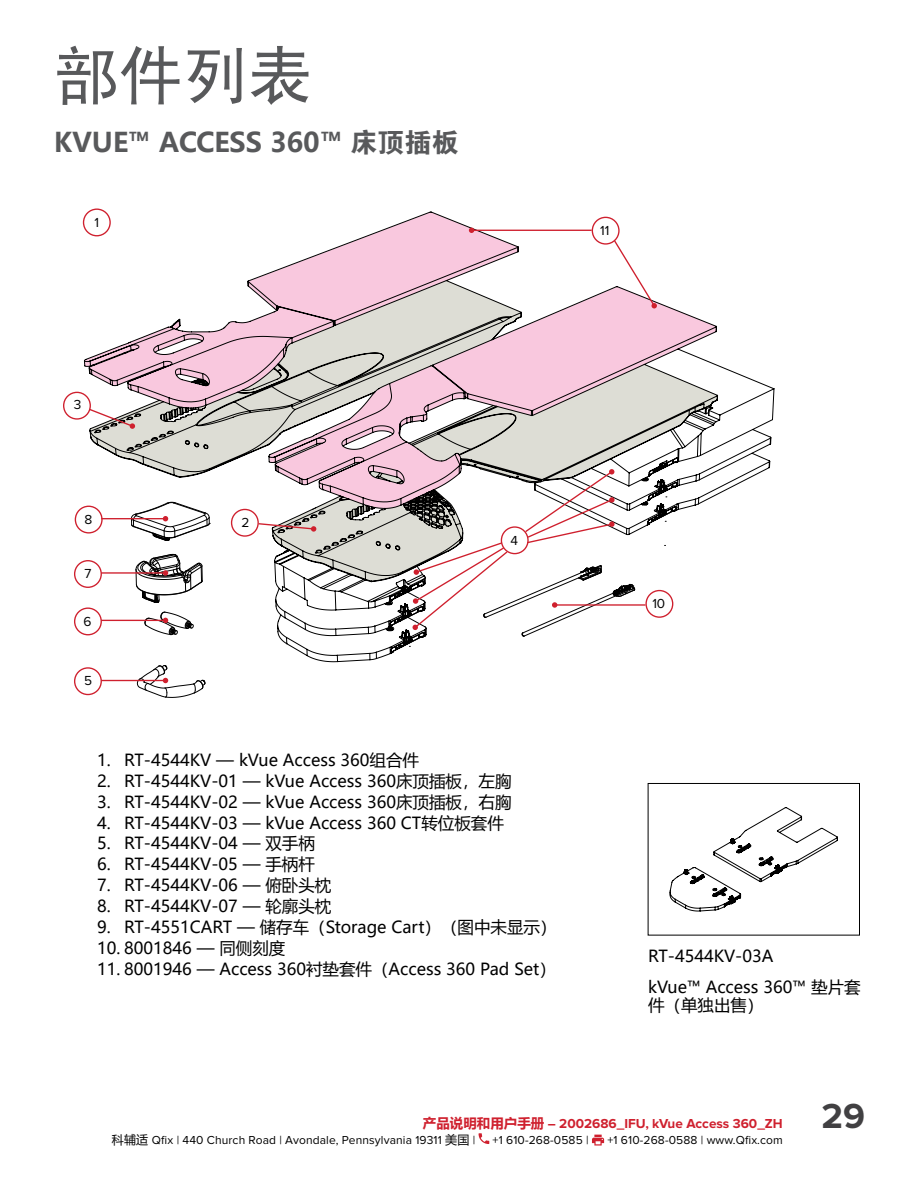
<style>
.page{position:relative;width:918px;height:1188px;background:#fff}
.page>*{position:absolute;margin:0;border:0;box-sizing:border-box;transform-origin:0 0}
.t1{font:64.5px "Sim Hei";color:#58595b}
.t2{font:700 36px "Proxima Nova";color:#414042}
.t3{font:700 27px "Microsoft Ya Hei";color:#58595b}
.t4{font:16.5px/30.8px "Microsoft Ya Hei";color:#000}
.t5{font:13.65px "Proxima Nova";color:#000}
.t6{font:700 13.5px "Proxima Nova";color:#cf202e}
.t7{font:12px "Proxima Nova";letter-spacing:.01em;color:#000}
.s1{font-family:"FZDHTJW GB1 0";font-weight:400}
.s2{font-family:"Microsoft Ya Hei"}
</style>
<div class="page">
<svg style="left:670px;top:807px;width:168px;height:104px"></svg>
<div style="left:648px;top:783px;width:212px;height:152px;border:1px solid #000"></div>
<svg style="left:84px;top:212px;width:691px;height:450px"></svg>
<div style="left:84px;top:209px;width:26px;height:27px;background:#fff;border-radius:50%"></div>
<div style="left:83px;top:208px;width:28px;height:28px;border:1px solid #cf202e;border-radius:50%"></div>
<div style="left:232px;top:509px;width:26px;height:27px;background:#fff;border-radius:50%"></div>
<div style="left:231px;top:509px;width:28px;height:28px;border:1px solid #cf202e;border-radius:50%"></div>
<div style="left:64px;top:392px;width:26px;height:27px;background:#fff;border-radius:50%"></div>
<div style="left:63px;top:392px;width:28px;height:28px;border:1px solid #cf202e;border-radius:50%"></div>
<div style="left:74px;top:667px;width:28px;height:28px;border:1px solid #cf202e;border-radius:50%"></div>
<div style="left:75px;top:608px;width:26px;height:27px;background:#fff;border-radius:50%"></div>
<div style="left:74px;top:607px;width:28px;height:28px;border:1px solid #cf202e;border-radius:50%"></div>
<div style="left:75px;top:561px;width:26px;height:26px;background:#fff;border-radius:50%"></div>
<div style="left:74px;top:560px;width:28px;height:28px;border:1px solid #cf202e;border-radius:50%"></div>
<div style="left:75px;top:506px;width:27px;height:27px;background:#fff;border-radius:50%"></div>
<div style="left:75px;top:506px;width:28px;height:28px;border:1px solid #cf202e;border-radius:50%"></div>
<div style="left:646px;top:591px;width:27px;height:26px;background:#fff;border-radius:50%"></div>
<div style="left:645px;top:590px;width:28px;height:28px;border:1px solid #cf202e;border-radius:50%"></div>
<div style="left:592px;top:217px;width:27px;height:27px;background:#fff;border-radius:50%"></div>
<div style="left:592px;top:217px;width:28px;height:28px;border:1px solid #cf202e;border-radius:50%"></div>
<hr style="left:101px;top:680px;width:65px;height:1px;background:#cf202e">
<svg style="left:137px;top:665px;width:69px;height:33px"></svg>
<hr style="left:101px;top:620px;width:65px;height:1px;background:#cf202e">
<svg style="left:144px;top:612px;width:50px;height:23px"></svg>
<hr style="left:101px;top:572px;width:65px;height:2px;background:#cf202e">
<svg style="left:135px;top:554px;width:68px;height:49px"></svg>
<hr style="left:101px;top:518px;width:65px;height:1px;background:#cf202e">
<svg style="left:131px;top:502px;width:79px;height:39px"></svg>
<svg style="left:257px;top:522px;width:59px;height:10px"></svg>
<svg style="left:88px;top:408px;width:47px;height:21px"></svg>
<hr style="left:555px;top:604px;width:90px;height:2px;background:#cf202e">
<svg style="left:413px;top:469px;width:222px;height:168px"></svg>
<svg style="left:613px;top:239px;width:44px;height:69px"></svg>
<hr style="left:472px;top:230px;width:120px;height:1px;background:#cf202e">
<svg style="left:469px;top:228px;width:5px;height:5px"></svg>
<svg style="left:479px;top:1133px;width:10px;height:11px"></svg>
<svg style="left:592px;top:1135px;width:12px;height:11px"></svg>
<h1 class="t1" style="left:54px;top:43px;width:259px">部件列表</h1>
<h3 class="t3" style="left:54px;top:124px;width:406px">KVUE™ ACCESS 360™ <span class="s1">床顶插板</span></h3>
<p class="t5" style="left:94px;top:215px;width:6px">1</p>
<p class="t5" style="left:600px;top:223px;width:11px">11</p>
<p class="t5" style="left:74px;top:397px;width:9px">3</p>
<p class="t5" style="left:85px;top:512px;width:9px">8</p>
<p class="t5" style="left:85px;top:566px;width:8px">7</p>
<p class="t5" style="left:84px;top:613px;width:10px">6</p>
<p class="t5" style="left:84px;top:673px;width:10px">5</p>
<p class="t5" style="left:241px;top:515px;width:9px">2</p>
<p class="t5" style="left:511px;top:533px;width:9px">4</p>
<p class="t4" style="left:97px;top:744px;width:323px">1. RT-4544KV — kVue Access 360组合件</p>
<p class="t4" style="left:97px;top:765px;width:416px">2. RT-4544KV-01 — kVue Access 360床顶插板，左胸</p>
<p class="t4" style="left:97px;top:786px;width:416px">3. RT-4544KV-02 — kVue Access 360床顶插板，右胸</p>
<p class="t4" style="left:97px;top:807px;width:408px">4. RT-4544KV-03 — kVue Access 360 CT转位板套件</p>
<p class="t4" style="left:97px;top:828px;width:219px">5. RT-4544KV-04 — 双手柄</p>
<p class="t4" style="left:97px;top:849px;width:219px">6. RT-4544KV-05 — 手柄杆</p>
<p class="t4" style="left:97px;top:869px;width:236px">7. RT-4544KV-06 — 俯卧头枕</p>
<p class="t4" style="left:97px;top:890px;width:236px">8. RT-4544KV-07 — 轮廓头枕</p>
<p class="t4" style="left:97px;top:911px;width:461px">9. RT-4551CART — 储存车（Storage Cart）（图中未显示）</p>
<p class="t4" style="left:97px;top:932px;width:190px">10. 8001846 — 同侧刻度</p>
<p class="t4" style="left:97px;top:953px;width:460px">11. 8001946 — Access 360衬垫套件（Access 360 Pad Set）</p>
<p class="t5" style="left:652px;top:596px;width:14px">10</p>
<p class="t4" style="left:648px;top:940px;width:214px">RT-4544KV-03A<br>kVue™ Access 360™ 垫片套</p>
<p class="t4" style="left:648px;top:989px;width:117px">件（单独出售）</p>
<p class="t6" style="left:423px;top:1116px;width:361px"><span class="s2">产品说明和用户手册</span> – 2002686_IFU, kVue Access 360_ZH</p>
<p class="t7" style="left:112px;top:1133px;width:365px"><span class="s2">科辅适</span> Qfix | 440 Church Road | Avondale, Pennsylvania 19311 <span class="s2">美国</span> |</p>
<p class="t7" style="left:493px;top:1133px;width:97px">+1 610-268-0585 |</p>
<p class="t7" style="left:607px;top:1133px;width:177px">+1 610-268-0588 | www.Qfix.com</p>
<h2 class="t2" style="left:821px;top:1095px;width:45px">29</h2>
</div>
